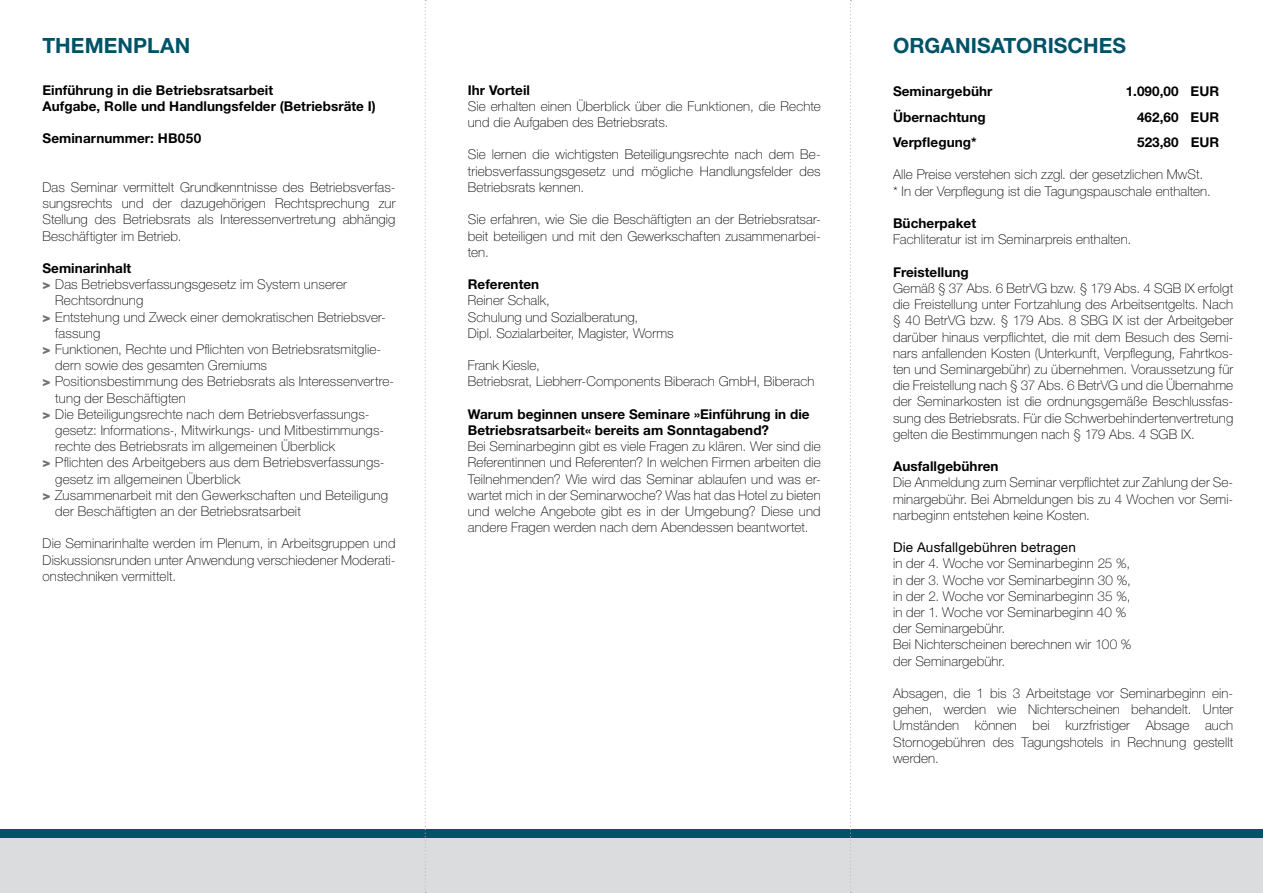
<style>
.page{position:relative;width:1263px;height:893px;background:#fff}
.page>*{position:absolute;margin:0;border:0;box-sizing:border-box;transform-origin:0 0}
.t1{font:700 21px "Helvetica Neue LT Std";letter-spacing:.005em;color:#005269}
.t2{font:100 13.5px/16.2px "Helvetica Neue LT Std";letter-spacing:.01em;color:#000;text-align:justify}
.t3{font:700 13.5px/16.2px "Helvetica Neue LT Std";letter-spacing:.005em;color:#000}
.t4{font:13.5px "Helvetica Neue LT Std";letter-spacing:.015em;color:#000}
.s1{font-weight:900;color:#707172}
</style>
<div class="page">
<div style="left:0;top:831px;width:1263px;height:62px;background:#dadcdd"></div>
<div style="left:0;top:829px;width:1263px;height:9px;background:#005269"></div>
<svg style="left:425px;top:0;width:1px;height:893px"></svg>
<svg style="left:850px;top:0;width:1px;height:893px"></svg>
<h1 class="t1" style="left:43px;top:33px;width:149px">THEMENPLAN</h1>
<h1 class="t1" style="left:893px;top:33px;width:235px">ORGANISATORISCHES</h1>
<p class="t3" style="left:43px;top:81px;width:335px">Einführung in die Betriebsratsarbeit<br>Aufgabe, Rolle und Handlungsfelder (Betriebsräte I)</p>
<p class="t3" style="left:43px;top:130px;width:160px">Seminarnummer: HB050</p>
<p class="t2" style="left:43px;top:179px;width:354px">Das Seminar vermittelt Grundkenntnisse des Betriebsverfas&shy;sungsrechts und der dazugehörigen Rechtsprechung zur Stellung des Betriebsrats als Interessenvertretung abhängig Beschäftigter im Betrieb.</p>
<p class="t3" style="left:43px;top:260px;width:90px">Seminarinhalt</p>
<p class="t2" style="left:43px;top:276px;width:306px"><span class="s1">&gt;</span> Das Betriebsverfassungsgesetz im System unserer</p>
<p class="t2" style="left:55px;top:292px;width:90px">Rechtsordnung</p>
<p class="t2" style="left:43px;top:309px;width:345px"><span class="s1">&gt;</span> Entstehung und Zweck einer demokratischen Betriebsver-</p>
<p class="t2" style="left:55px;top:325px;width:47px">fassung</p>
<p class="t2" style="left:43px;top:341px;width:340px"><span class="s1">&gt;</span> Funktionen, Rechte und Pflichten von Betriebsratsmitglie-</p>
<p class="t2" style="left:55px;top:357px;width:213px">dern sowie des gesamten Gremiums</p>
<p class="t2" style="left:43px;top:373px;width:353px"><span class="s1">&gt;</span> Positionsbestimmung des Betriebsrats als Interessenvertre-</p>
<p class="t2" style="left:55px;top:390px;width:132px">tung der Beschäftigten</p>
<p class="t2" style="left:43px;top:406px;width:328px"><span class="s1">&gt;</span> Die Beteiligungsrechte nach dem Betriebsverfassungs-</p>
<p class="t2" style="left:55px;top:422px;width:330px">gesetz: Informations-, Mitwirkungs- und Mitbestimmungs-</p>
<p class="t2" style="left:55px;top:438px;width:281px">rechte des Betriebsrats im allgemeinen Überblick</p>
<p class="t2" style="left:43px;top:454px;width:344px"><span class="s1">&gt;</span> Pflichten des Arbeitgebers aus dem Betriebsverfassungs-</p>
<p class="t2" style="left:55px;top:471px;width:187px">gesetz im allgemeinen Überblick</p>
<p class="t2" style="left:43px;top:487px;width:347px"><span class="s1">&gt;</span> Zusammenarbeit mit den Gewerkschaften und Beteiligung</p>
<p class="t2" style="left:55px;top:503px;width:247px">der Beschäftigten an der Betriebsratsarbeit</p>
<p class="t2" style="left:43px;top:535px;width:354px">Die Seminarinhalte werden im Plenum, in Arbeitsgruppen und Diskussionsrunden unter Anwendung verschiedener Moderati&shy;onstechniken vermittelt.</p>
<p class="t3" style="left:468px;top:81px;width:64px">Ihr Vorteil</p>
<p class="t2" style="left:468px;top:98px;width:354px">Sie erhalten einen Überblick über die Funktionen, die Rechte und die Aufgaben des Betriebsrats.</p>
<p class="t2" style="left:468px;top:147px;width:354px">Sie lernen die wichtigsten Beteiligungsrechte nach dem Be&shy;triebsverfassungsgesetz und mögliche Handlungsfelder des Betriebsrats kennen.</p>
<p class="t2" style="left:468px;top:211px;width:354px">Sie erfahren, wie Sie die Beschäftigten an der Betriebsratsar&shy;beit beteiligen und mit den Gewerkschaften zusammenarbei&shy;ten.</p>
<p class="t3" style="left:468px;top:276px;width:73px">Referenten</p>
<p class="t2" style="left:468px;top:292px;width:207px;text-align:left">Reiner Schalk,<br>Schulung und Sozialberatung,<br>Dipl. Sozialarbeiter, Magister, Worms</p>
<p class="t2" style="left:468px;top:357px;width:348px">Frank Kiesle,<br>Betriebsrat, Liebherr-Components Biberach GmbH, Biberach</p>
<p class="t3" style="left:468px;top:405px;width:343px">Warum beginnen unsere Seminare »Einführung in die<br>Betriebsratsarbeit« bereits am Sonntagabend?</p>
<p class="t2" style="left:468px;top:438px;width:354px">Bei Seminarbeginn gibt es viele Fragen zu klären. Wer sind die Referentinnen und Referenten? In welchen Firmen arbeiten die Teilnehmenden? Wie wird das Seminar ablaufen und was er&shy;wartet mich in der Seminarwoche? Was hat das Hotel zu bieten und welche Angebote gibt es in der Umgebung? Diese und andere Fragen werden nach dem Abendessen beantwortet.</p>
<p class="t3" style="left:893px;top:83px;width:101px">Seminargebühr</p>
<p class="t3" style="left:1126px;top:83px;width:95px">1.090,00 EUR</p>
<p class="t3" style="left:893px;top:108px;width:94px">Übernachtung</p>
<p class="t3" style="left:1137px;top:108px;width:84px">462,60 EUR</p>
<p class="t3" style="left:893px;top:134px;width:85px">Verpflegung*</p>
<p class="t3" style="left:1137px;top:134px;width:84px">523,80 EUR</p>
<p class="t2" style="left:893px;top:167px;width:319px">Alle Preise verstehen sich zzgl. der gesetzlichen MwSt. * In der Verpflegung ist die Tagungspauschale enthalten.</p>
<p class="t3" style="left:893px;top:215px;width:85px">Bücherpaket</p>
<p class="t2" style="left:893px;top:231px;width:240px">Fachliteratur ist im Seminarpreis enthalten.</p>
<p class="t3" style="left:893px;top:263px;width:77px">Freistellung</p>
<p class="t2" style="left:893px;top:280px;width:342px">Gemäß § 37 Abs. 6 BetrVG bzw. § 179 Abs. 4 SGB IX erfolgt die Freistellung unter Fortzahlung des Arbeitsentgelts. Nach § 40 BetrVG bzw. § 179 Abs. 8 SBG IX ist der Arbeitgeber darüber hinaus verpflichtet, die mit dem Besuch des Semi&shy;nars anfallenden Kosten (Unterkunft, Verpflegung, Fahrtkos&shy;ten und Seminargebühr) zu übernehmen. Voraussetzung für die Freistellung nach § 37 Abs. 6 BetrVG und die Übernahme der Seminarkosten ist die ordnungsgemäße Beschlussfas&shy;sung des Betriebsrats. Für die Schwerbehindertenvertretung gelten die Bestimmungen nach § 179 Abs. 4 SGB IX.</p>
<p class="t3" style="left:893px;top:458px;width:107px">Ausfallgebühren</p>
<p class="t2" style="left:893px;top:474px;width:342px">Die Anmeldung zum Seminar verpflichtet zur Zahlung der Se&shy;minargebühr. Bei Abmeldungen bis zu 4 Wochen vor Semi&shy;narbeginn entstehen keine Kosten.</p>
<p class="t4" style="left:893px;top:539px;width:184px">Die Ausfallgebühren betragen</p>
<p class="t2" style="left:893px;top:555px;width:240px;text-align:left">in der 4. Woche vor Seminarbeginn 25 %, in der 3. Woche vor Seminarbeginn 30 %, in der 2. Woche vor Seminarbeginn 35 %, in der 1. Woche vor Seminarbeginn 40 % der Seminargebühr.<br>Bei Nichterscheinen berechnen wir 100 % der Seminargebühr.</p>
<p class="t2" style="left:893px;top:685px;width:342px">Absagen, die 1 bis 3 Arbeitstage vor Seminarbeginn ein&shy;gehen, werden wie Nichterscheinen behandelt. Unter Umständen können bei kurzfristiger Absage auch Stornogebühren des Tagungshotels in Rechnung gestellt werden.</p>
</div>
